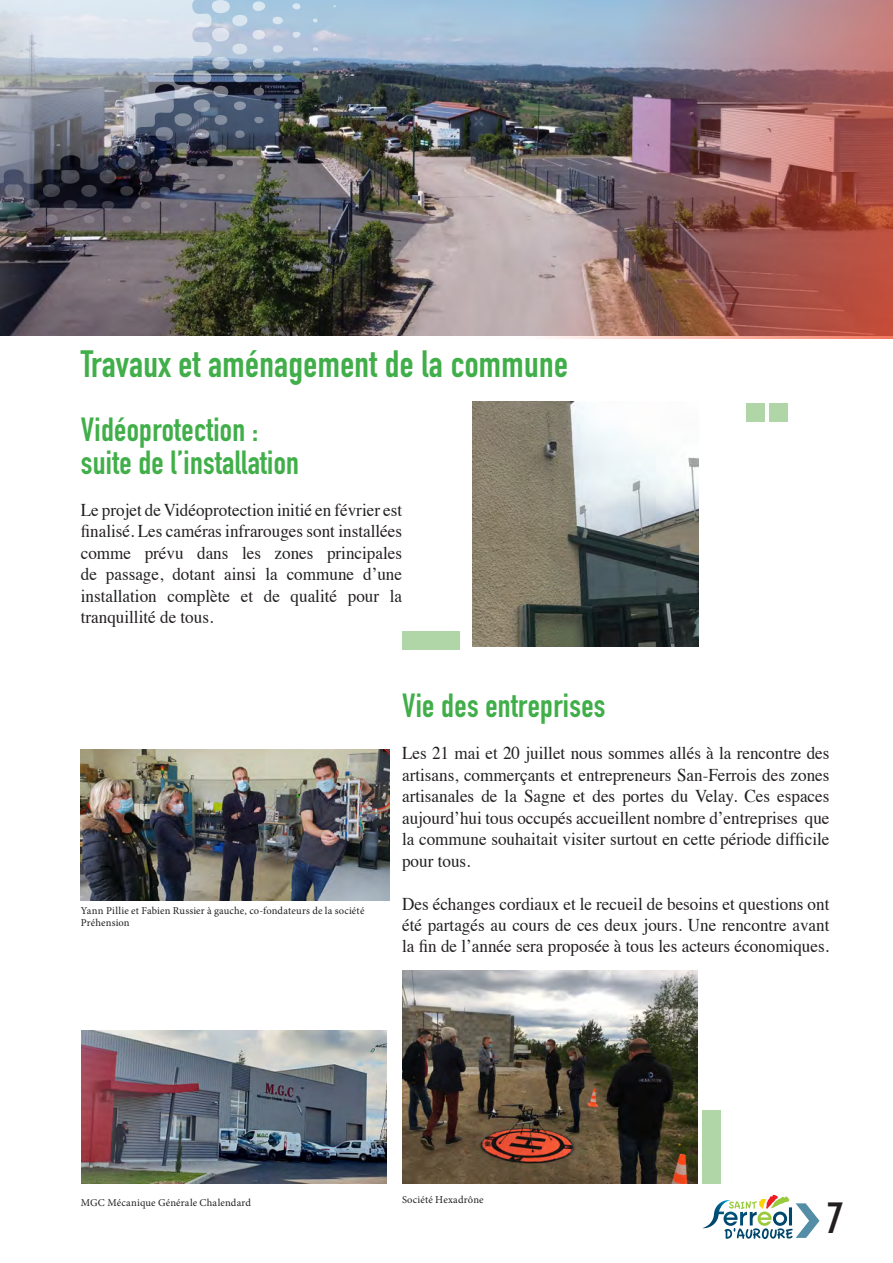
<style>
.page{position:relative;width:893px;height:1263px;background:#fff}
.page>*{position:absolute;margin:0;border:0;box-sizing:border-box;transform-origin:0 0}
.t1{font:54px "Omega Flight";color:#548ea6}
.t2{font:700 condensed 43.5px "DIN Neuzeit Grotesk";color:#231f20}
.t3{font:700 37.5px "DIN Condensed";letter-spacing:.01em;color:#40ae49}
.t4{font:700 33px "DIN Condensed";letter-spacing:.01em;color:#40ae49}
.t5{font:18px/21.5px "Times";color:#231f20;text-align:justify;scale:.95 1}
.t6{font:10.5px/12.6px "Minion Pro";letter-spacing:.015em;color:#231f20}
</style>
<div class="page">
<img style="left:0;top:0;width:431px;height:336px">
<svg style="left:702px;top:1194px;width:91px;height:45px"></svg>
<img style="left:402px;top:971px;width:295px;height:212px">
<div style="left:402px;top:631px;width:57px;height:19px;background:#b0d5a7"></div>
<div style="left:746px;top:403px;width:19px;height:19px;background:#b0d5a7"></div>
<div style="left:769px;top:403px;width:18px;height:19px;background:#b0d5a7"></div>
<div style="left:702px;top:1110px;width:19px;height:73px;background:#b0d5a7"></div>
<img style="left:82px;top:1030px;width:304px;height:153px">
<img style="left:472px;top:402px;width:227px;height:244px">
<img style="left:81px;top:750px;width:309px;height:150px">
<img style="left:431px;top:0;width:462px;height:338px">
<svg style="left:11px;top:275px;width:5px;height:3px"></svg>
<svg style="left:312px;top:47px;width:7px;height:4px"></svg>
<svg style="left:312px;top:15px;width:7px;height:11px"></svg>
<svg style="left:313px;top:76px;width:5px;height:3px"></svg>
<img style="left:0;top:0;width:306px;height:265px">
<p class="t3" style="left:81px;top:339px;width:489px">Travaux et aménagement de la commune</p>
<p class="t4" style="left:81px;top:407px;width:179px">Vidéoprotection :</p>
<p class="t4" style="left:81px;top:440px;width:220px">suite de l’installation</p>
<p class="t5" style="left:81px;top:498px;width:340px">Le projet de Vidéoprotection initié en février est finalisé. Les caméras infrarouges sont installées comme prévu dans les zones principales de passage, dotant ainsi la commune d’une installation complète et de qualité pour la tranquillité de tous.</p>
<p class="t6" style="left:81px;top:904px;width:285px">Yann Pillie et Fabien Russier à gauche, co-fondateurs de la société<br>Préhension</p>
<p class="t4" style="left:402px;top:683px;width:205px">Vie des entreprises</p>
<p class="t5" style="left:402px;top:741px;width:451px">Les 21 mai et 20 juillet nous sommes allés à la rencontre des artisans, commerçants et entrepreneurs San-Ferrois des zones artisanales de la Sagne et des portes du Velay. Ces espaces aujourd’hui tous occupés accueillent nombre d’entreprises que la commune souhaitait visiter surtout en cette période difficile pour tous.</p>
<p class="t5" style="left:402px;top:891px;width:451px">Des échanges cordiaux et le recueil de besoins et questions ont été partagés au cours de ces deux jours. Une rencontre avant la fin de l’année sera proposée à tous les acteurs économiques.</p>
<p class="t6" style="left:81px;top:1196px;width:172px">MGC Mécanique Générale Chalendard</p>
<p class="t6" style="left:402px;top:1194px;width:83px">Société Hexadrône</p>
<p class="t1" style="left:794px;top:1192px;width:29px">&gt;</p>
<p class="t2" style="left:826px;top:1192px;width:19px">7</p>
</div>
